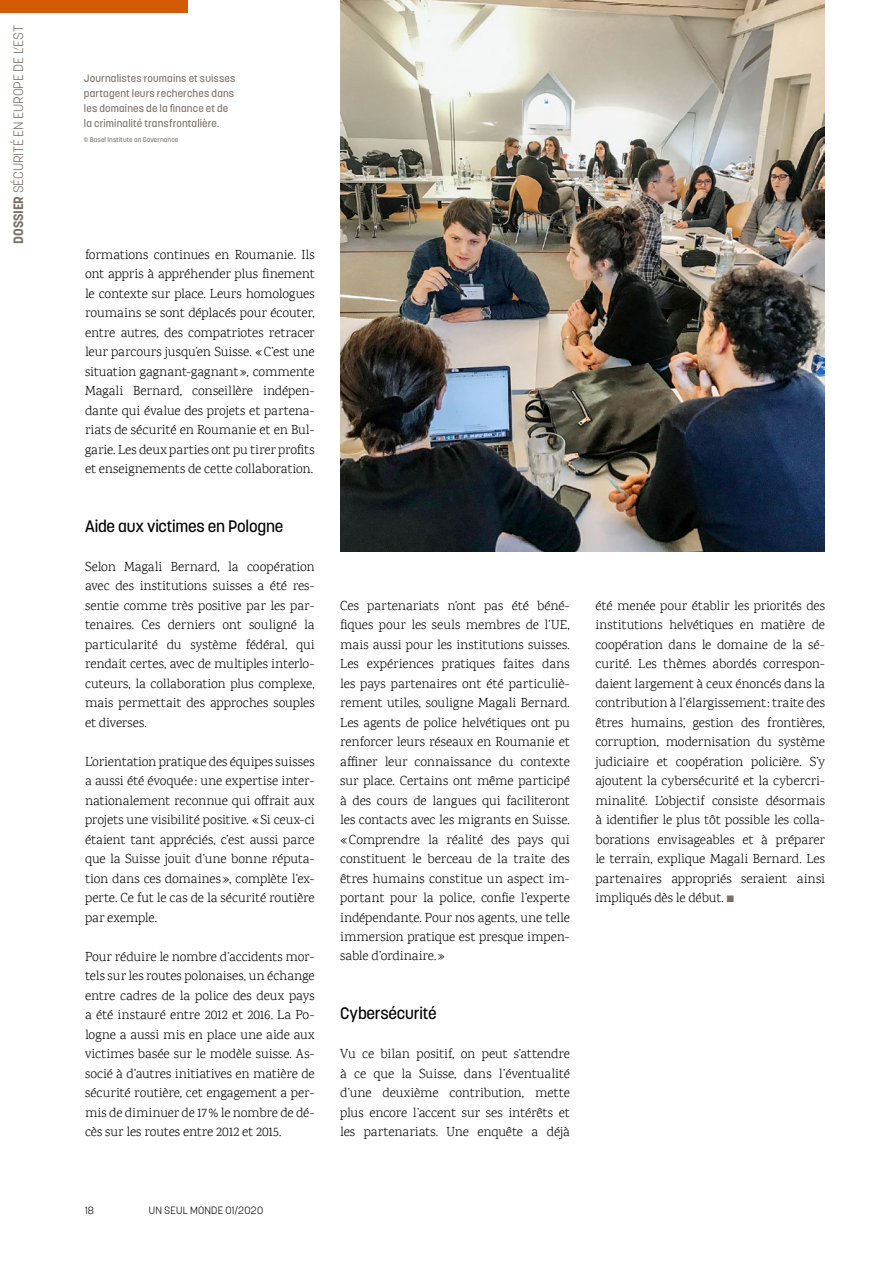
<style>
.page{position:relative;width:893px;height:1263px;background:#fff}
.page>*{position:absolute;margin:0;border:0;box-sizing:border-box;transform-origin:0 0}
.t1{font:500 16.5px "Korolev";letter-spacing:-.015em;color:#000}
.t2{font:300 13.5px/19.5px "Karma";color:#000;text-align:justify}
.t3{font:300 13.5px "Korolev";letter-spacing:-.01em;color:#7c6f66}
.t4{font:500 10.5px/15px "Korolev";letter-spacing:.01em;color:#7c6f66}
.t5{font:300 10.5px "Korolev";letter-spacing:.02em;color:#000}
.t6{font:500 6.75px "Korolev";letter-spacing:.02em;color:#7c6f66}
.s1{font-weight:700}
.s2{color:#7c6f66}
</style>
<div class="page">
<img style="left:340px;top:0;width:485px;height:551px">
<div style="left:0;top:0;width:188px;height:13px;background:#d15c05"></div>
<p class="t3" style="left:10px;top:244px;width:220px;rotate:-90deg"><span class="s1">DOSSIER</span> SÉCURITÉ EN EUROPE DE L’EST</p>
<p class="t4" style="left:84px;top:71px;width:153px">Journalistes roumains et suisses partagent leurs recherches dans les domaines de la finance et de la criminalité transfrontalière.</p>
<p class="t6" style="left:84px;top:135px;width:96px">© Basel Institute on Governance</p>
<p class="t2" style="left:85px;top:246px;width:231px">formations continues en Roumanie. Ils ont appris à appréhender plus finement le contexte sur place. Leurs homologues roumains se sont déplacés pour écouter, entre autres, des compatriotes retracer leur parcours jusqu’en Suisse. «C’est une situation gagnant-gagnant», commente Magali Bernard, conseillère indépen&shy;dante qui évalue des projets et partena&shy;riats de sécurité en Roumanie et en Bul&shy;garie. Les deux parties ont pu tirer profits et enseignements de cette collaboration.</p>
<p class="t1" style="left:85px;top:515px;width:200px">Aide aux victimes en Pologne</p>
<p class="t2" style="left:85px;top:558px;width:231px">Selon Magali Bernard, la coopération avec des institutions suisses a été res&shy;sentie comme très positive par les par&shy;tenaires. Ces derniers ont souligné la particularité du système fédéral, qui rendait certes, avec de multiples interlo&shy;cuteurs, la collaboration plus complexe, mais permettait des approches souples et diverses.</p>
<p class="t2" style="left:85px;top:753px;width:231px">L’orientation pratique des équipes suisses a aussi été évoquée: une expertise inter&shy;nationalement reconnue qui offrait aux projets une visibilité positive. «Si ceux-ci étaient tant appréciés, c’est aussi parce que la Suisse jouit d’une bonne réputa&shy;tion dans ces domaines», complète l’ex&shy;perte. Ce fut le cas de la sécurité routière par exemple.</p>
<p class="t2" style="left:85px;top:948px;width:231px">Pour réduire le nombre d’accidents mor&shy;tels sur les routes polonaises, un échange entre cadres de la police des deux pays a été instauré entre 2012 et 2016. La Po&shy;logne a aussi mis en place une aide aux victimes basée sur le modèle suisse. As&shy;socié à d’autres initiatives en matière de sécurité routière, cet engagement a per&shy;mis de diminuer de 17% le nombre de dé&shy;cès sur les routes entre 2012 et 2015.</p>
<p class="t2" style="left:340px;top:597px;width:231px">Ces partenariats n’ont pas été béné&shy;fiques pour les seuls membres de l’UE, mais aussi pour les institutions suisses.<br>Les expériences pratiques faites dans les pays partenaires ont été particuliè&shy;rement utiles, souligne Magali Bernard.<br>Les agents de police helvétiques ont pu renforcer leurs réseaux en Roumanie et affiner leur connaissance du contexte sur place. Certains ont même participé à des cours de langues qui faciliteront les contacts avec les migrants en Suisse. «Comprendre la réalité des pays qui constituent le berceau de la traite des êtres humains constitue un aspect im&shy;portant pour la police, confie l’experte indépendante. Pour nos agents, une telle immersion pratique est presque impen&shy;sable d’ordinaire.»</p>
<p class="t1" style="left:340px;top:1003px;width:98px">Cybersécurité</p>
<p class="t2" style="left:340px;top:1045px;width:231px">Vu ce bilan positif, on peut s’attendre à ce que la Suisse, dans l’éventualité d’une deuxième contribution, mette plus encore l’accent sur ses intérêts et les partenariats. Une enquête a déjà</p>
<p class="t2" style="left:595px;top:597px;width:231px">été menée pour établir les priorités des institutions helvétiques en matière de coopération dans le domaine de la sé&shy;curité. Les thèmes abordés correspon&shy;daient largement à ceux énoncés dans la contribution à l’élargissement: traite des êtres humains, gestion des frontières, corruption, modernisation du système judiciaire et coopération policière. S’y ajoutent la cybersécurité et la cybercri&shy;minalité. L’objectif consiste désormais à identifier le plus tôt possible les colla&shy;borations envisageables et à préparer le terrain, explique Magali Bernard. Les partenaires appropriés seraient ainsi impliqués dès le début. <span class="s2">■</span></p>
<p class="t5" style="left:85px;top:1204px;width:10px">18</p>
<p class="t5" style="left:149px;top:1204px;width:116px">UN SEUL MONDE 01/2020</p>
</div>
